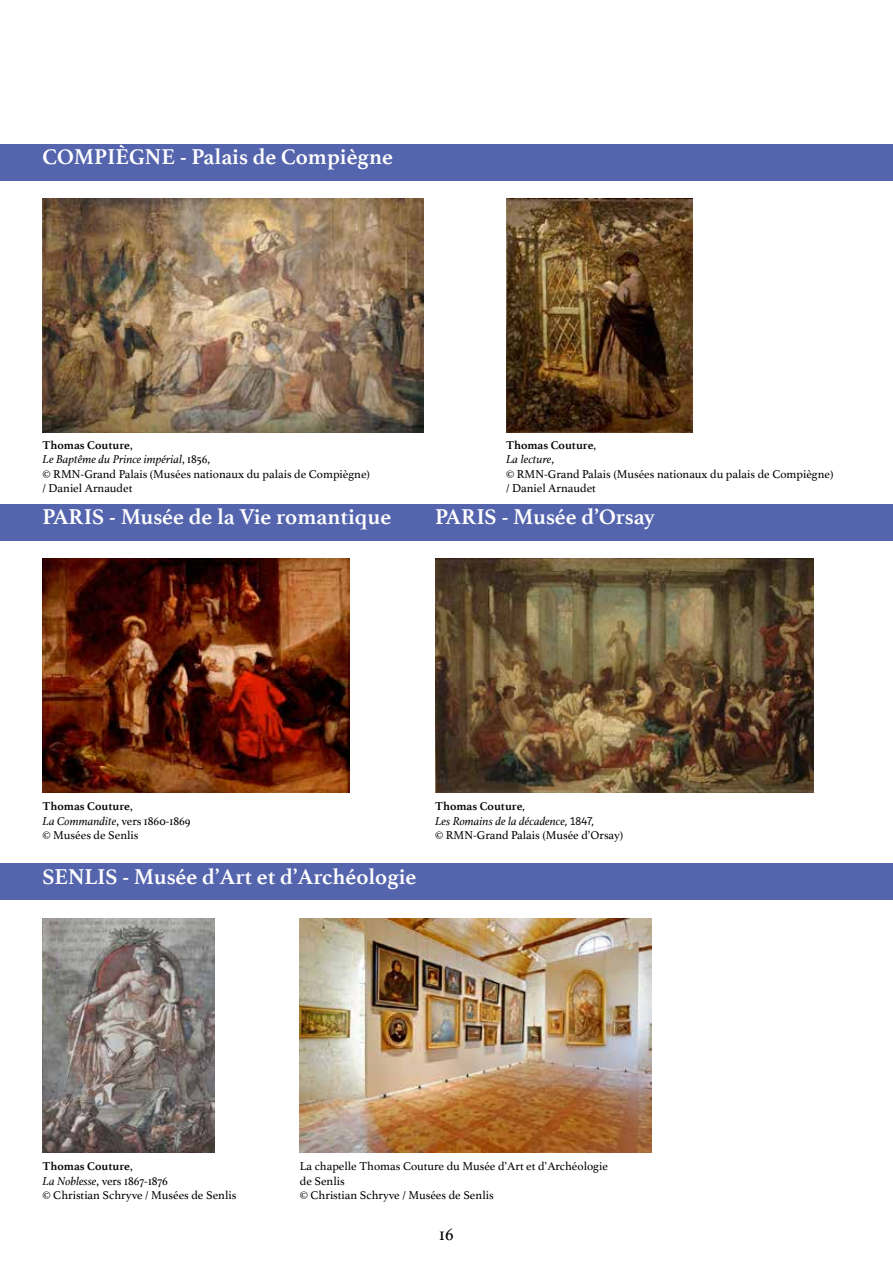
<style>
.page{position:relative;width:893px;height:1263px;background:#fff}
.page>*{position:absolute;margin:0;border:0;box-sizing:border-box;transform-origin:0 0}
.t1{font:700 22.5px "Athelas";color:#fff}
.t2{font:18px "Athelas";color:#000}
.t3{font:12px/14.4px "Athelas";color:#000}
.s1{font-weight:700}
.s2{font-style:italic}
.s3{font-family:"Bree";font-weight:300}
.s4{font-family:"Bree";font-weight:300;font-style:italic}
</style>
<div class="page">
<div style="left:0;top:144px;width:893px;height:36px;background:#5565ad"></div>
<div style="left:0;top:504px;width:893px;height:36px;background:#5565ad"></div>
<div style="left:0;top:863px;width:893px;height:36px;background:#5565ad"></div>
<img style="left:43px;top:198px;width:380px;height:234px">
<img style="left:506px;top:198px;width:187px;height:234px">
<img style="left:43px;top:558px;width:307px;height:234px">
<img style="left:435px;top:558px;width:379px;height:234px">
<img style="left:43px;top:918px;width:172px;height:234px">
<img style="left:300px;top:918px;width:352px;height:234px">
<h1 class="t1" style="left:43px;top:138px;width:352px">COMPIÈGNE - Palais de Compiègne</h1>
<p class="t3" style="left:43px;top:437px;width:329px"><span class="s1">Thomas Couture</span>,<br><span class="s2">Le Baptême du Prince impérial</span>, 1856,<br>© RMN-Grand Palais (Musées nationaux du palais de Compiègne) / Daniel Arnaudet</p>
<p class="t3" style="left:506px;top:437px;width:329px"><span class="s1">Thomas Couture</span>,<br><span class="s2">La lecture</span>,<br>© RMN-Grand Palais (Musées nationaux du palais de Compiègne) / Daniel Arnaudet</p>
<h1 class="t1" style="left:43px;top:498px;width:350px">PARIS - Musée de la Vie romantique</h1>
<h1 class="t1" style="left:435px;top:498px;width:222px">PARIS - Musée d’Orsay</h1>
<p class="t3" style="left:43px;top:799px;width:149px"><span class="s1">Thomas Couture</span>,<br><span class="s2">La Commandite</span>, vers 1860-1869 © Musées de Senlis</p>
<h1 class="t1" style="left:43px;top:858px;width:375px">SENLIS - Musée d’Art et d’Archéologie</h1>
<p class="t3" style="left:435px;top:799px;width:190px"><span class="s1">Thomas Couture</span><span class="s3">,<br></span><span class="s2">Les Romains de la décadence</span><span class="s4">,</span> <span class="s3">1847,<br></span>© RMN-Grand Palais (Musée d’Orsay)</p>
<p class="t3" style="left:43px;top:1159px;width:195px"><span class="s1">Thomas Couture</span>,<br><span class="s2">La Noblesse</span>, vers 1867-1876<br>© Christian Schryve / Musées de Senlis</p>
<p class="t3" style="left:300px;top:1159px;width:310px">La chapelle Thomas Couture du Musée d’Art et d’Archéologie de Senlis<br>© Christian Schryve / Musées de Senlis</p>
<h2 class="t2" style="left:439px;top:1220px;width:16px">16</h2>
</div>
